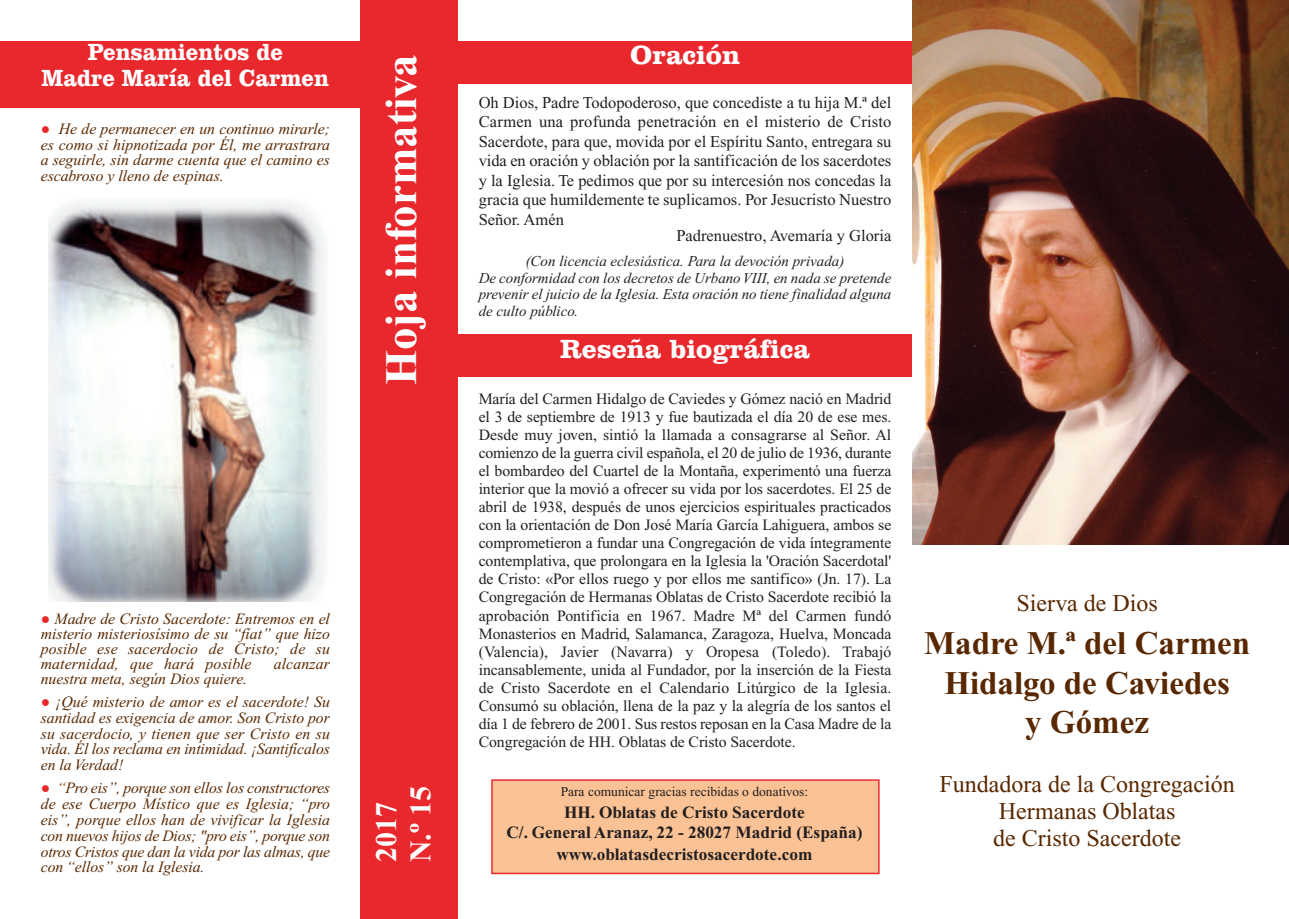
<style>
.page{position:relative;width:1289px;height:919px;background:#fff}
.page>*{position:absolute;margin:0;border:0;box-sizing:border-box;transform-origin:0 0}
.t1{font:700 45px "Times New Roman";color:#fff}
.t2{font:700 33px/39.6px "Times New Roman";color:#592800;text-align:center}
.t3{font:700 30px/34.5px "Times New Roman";color:#fff}
.t4{font:700 27px "Clarendon BT";color:#fff}
.t5{font:24px/27px "Times New Roman";color:#592800;text-align:center}
.t6{font:700 24px/25.5px "Clarendon BT";color:#fff;text-align:center;scale:.93 1}
.t7{font:700 17.25px/19.5px "Times New Roman";color:#231f20;text-align:center}
.t8{font:16.5px/19.5px "Times New Roman";color:#231f20;text-align:justify}
.t9{font:15.75px/18px "Times New Roman";letter-spacing:-.005em;color:#231f20;text-align:justify}
.t10{font:italic 15.75px/15.8px "Times New Roman";color:#592800;text-align:justify}
.t11{font:italic 15px/16.5px "Times New Roman";color:#231f20}
.t12{font:13.5px "Times New Roman";color:#231f20}
.s1{font-family:"Calibri";color:#e9282d}
.s2{color:#96400e}
</style>
<div class="page">
<div style="left:360px;top:0;width:97px;height:918px;background:#e9282d"></div>
<div style="left:449px;top:41px;width:463px;height:43px;background:#e9282d"></div>
<div style="left:0;top:41px;width:369px;height:66px;background:#e9282d"></div>
<div style="left:455px;top:334px;width:457px;height:43px;background:#e9282d"></div>
<div style="left:492px;top:780px;width:386px;height:92px;background:#fbc395"></div>
<div style="left:491px;top:779px;width:388px;height:95px;border:2px solid #e9282d"></div>
<img style="left:48px;top:201px;width:277px;height:400px">
<img style="left:912px;top:0;width:376px;height:544px">
<h3 class="t6" style="left:42px;top:42px;width:310px">Pensamientos de<br>Madre María del Carmen</h3>
<p class="t10" style="left:41px;top:122px;width:291px"><span class="s1">●</span> He de permanecer en un continuo mirarle; es como si hipnotizada por Él, me arrastrara a seguirle, sin darme cuenta que el camino es escabroso y lleno de espinas.</p>
<h1 class="t1" style="left:386px;top:385px;width:332px;rotate:-90deg">Hoja informativa</h1>
<p class="t10" style="left:41px;top:612px;width:291px;line-height:15px"><span class="s1">●</span> Madre de Cristo Sacerdote: Entremos en el misterio misteriosísimo de su “fíat” que hizo posible ese sacerdocio de Cristo; de su maternidad, que hará posible</p>
<p class="t10" style="left:274px;top:657px;width:58px">alcanzar</p>
<p class="t10" style="left:41px;top:672px;width:208px">nuestra meta, según Dios quiere.</p>
<p class="t10" style="left:41px;top:695px;width:291px"><span class="s1">●</span> ¡Qué misterio de amor es el sacerdote! Su santidad es exigencia de amor. Son Cristo por su sacerdocio, y tienen que ser Cristo en su vida. Él los reclama en intimidad. ¡Santifícalos en la Verdad!</p>
<p class="t10" style="left:41px;top:781px;width:291px"><span class="s1">●</span> <span class="s2">“</span>Pro eis”, porque son ellos los constructores de ese Cuerpo Místico que es Iglesia; “pro eis”, porque ellos han de vivificar la Iglesia con nuevos hijos de Dios; "pro eis”, porque son otros Cristos que dan la vida por las almas, que con “ellos” son la Iglesia.</p>
<h3 class="t3" style="left:372px;top:862px;width:78px;rotate:-90deg">2017<br>N.º 15</h3>
<h3 class="t4" style="left:630px;top:46px;width:111px">Oración</h3>
<p class="t8" style="left:478px;top:94px;width:414px">Oh Dios, Padre Todopoderoso, que concediste a tu hija M.ª del Carmen una profunda penetración en el misterio de Cristo Sacerdote, para que, movida por el Espíritu Santo, entregara su vida en oración y oblación por la santificación de los sacerdotes y la Iglesia. Te pedimos que por su intercesión nos concedas la gracia que humildemente te suplicamos. Por Jesucristo Nuestro Señor. Amén</p>
<p class="t8" style="left:676px;top:228px;width:216px">Padrenuestro, Avemaría y Gloria</p>
<p class="t11" style="left:478px;top:254px;width:414px;text-indent:47px">(Con licencia eclesiástica. Para la devoción privada)<br>De conformidad con los decretos de UrbanoVIII, en nada se pretende prevenir el juicio de la Iglesia. Esta oración no tiene finalidad alguna de culto público.</p>
<h3 class="t4" style="left:560px;top:339px;width:251px">Reseña biográfica</h3>
<p class="t9" style="left:478px;top:391px;width:414px">María del Carmen Hidalgo de Caviedes y Gómez nació en Madrid el 3 de septiembre de 1913 y fue bautizada el día 20 de ese mes.<br>Desde muy joven, sintió la llamada a consagrarse al Señor. Al comienzo de la guerra civil española, el 20 de julio de 1936, durante el bombardeo del Cuartel de la Montaña, experimentó una fuerza interior que la movió a ofrecer su vida por los sacerdotes. El 25 de abril de 1938, después de unos ejercicios espirituales practicados con la orientación de Don José María García Lahiguera, ambos se comprometieron a fundar una Congregación de vida íntegramente contemplativa, que prolongara en la Iglesia la 'Oración Sacerdotal' de Cristo: «Por ellos ruego y por ellos me santifico» (Jn. 17). La Congregación de Hermanas Oblatas de Cristo Sacerdote recibió la aprobación Pontificia en 1967. Madre Mª del Carmen fundó Monasterios en Madrid, Salamanca, Zaragoza, Huelva, Moncada (Valencia), Javier (Navarra) y Oropesa (Toledo). Trabajó incansablemente, unida al Fundador, por la inserción de la Fiesta de Cristo Sacerdote en el Calendario Litúrgico de la Iglesia.<br>Consumó su oblación, llena de la paz y la alegría de los santos el día 1 de febrero de 2001. Sus restos reposan en la Casa Madre de la Congregación de HH. Oblatas de Cristo Sacerdote.</p>
<p class="t12" style="left:561px;top:786px;width:249px">Para comunicar gracias recibidas o donativos:</p>
<p class="t7" style="left:506px;top:804px;width:357px">HH. Oblatas de Cristo Sacerdote<br>C/. General Aranaz, 22 - 28027 Madrid (España)</p>
<p class="t7" style="left:556px;top:846px;width:258px">www.oblatasdecristosacerdote.com</p>
<h3 class="t5" style="left:1016px;top:591px;width:143px">Sierva de Dios</h3>
<h2 class="t2" style="left:924px;top:626px;width:327px">Madre M.ª del Carmen<br>Hidalgo de Caviedes<br>y Gómez</h2>
<h3 class="t5" style="left:939px;top:772px;width:297px">Fundadora de la Congregación<br>Hermanas Oblatas<br>de Cristo Sacerdote</h3>
</div>
